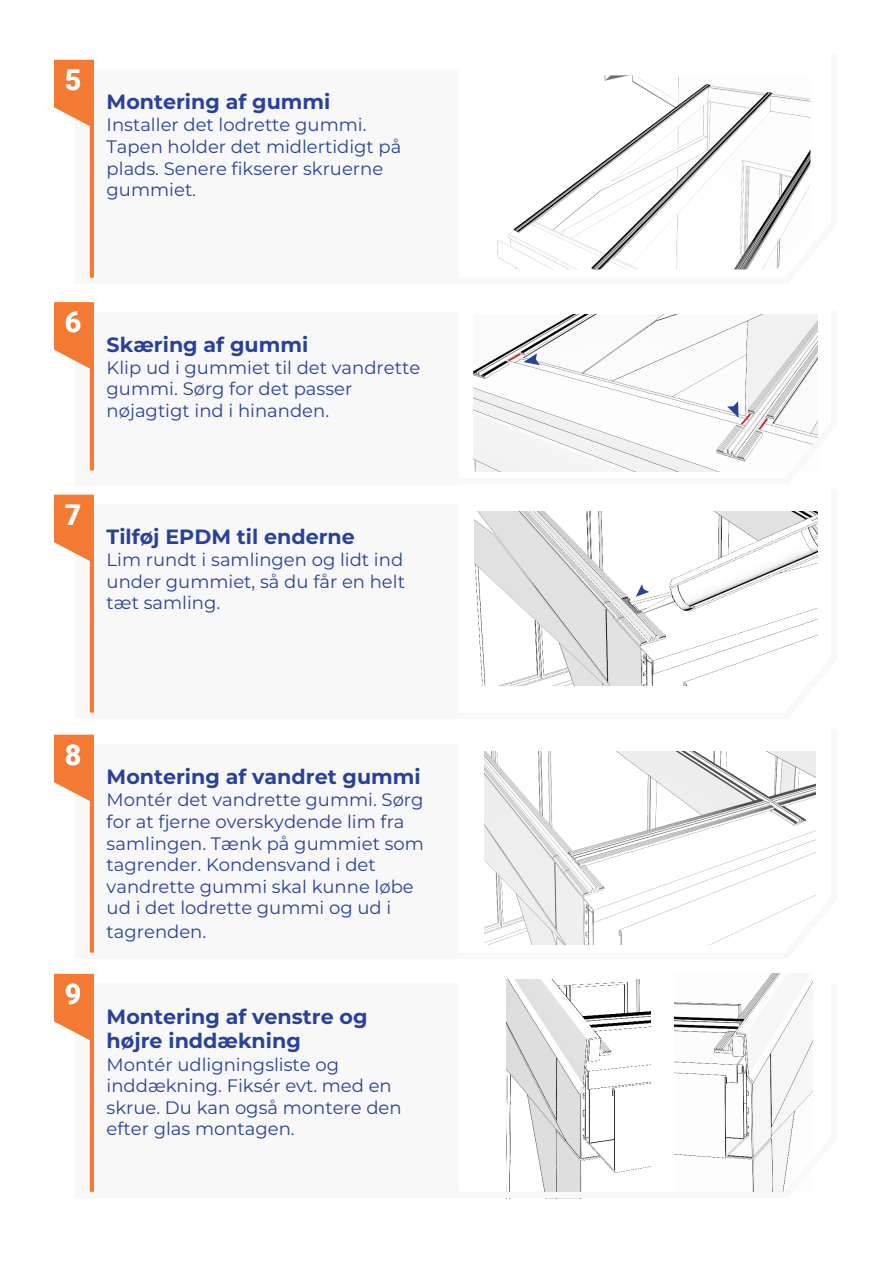
<style>
.page{position:relative;width:893px;height:1263px;background:#fff}
.page>*{position:absolute;margin:0;border:0;box-sizing:border-box;transform-origin:0 0}
.t1{font:900 28.65px "Roboto";color:#fff}
.t2{font:700 20.7px/24.8px "Montserrat";color:#28419b}
.t3{font:18px/21.6px "Montserrat";color:#28419b}
</style>
<div class="page">
<div style="left:75px;top:69px;width:383px;height:215px;background:#f8f8f8"></div>
<div style="left:75px;top:312px;width:383px;height:172px;background:#f8f8f8"></div>
<div style="left:75px;top:504px;width:383px;height:215px;background:#f8f8f8"></div>
<div style="left:75px;top:744px;width:383px;height:215px;background:#f8f8f8"></div>
<svg style="left:54px;top:60px;width:40px;height:68px;background:#f58c51"></svg>
<svg style="left:54px;top:302px;width:40px;height:69px;background:#f58d53"></svg>
<svg style="left:54px;top:495px;width:40px;height:68px;background:#f58d51"></svg>
<svg style="left:54px;top:735px;width:40px;height:68px;background:#f58d51"></svg>
<hr style="left:90px;top:124px;width:4px;height:154px;background:#f47933">
<hr style="left:90px;top:366px;width:4px;height:104px;background:#f47933">
<hr style="left:90px;top:559px;width:4px;height:153px;background:#f47933">
<hr style="left:90px;top:799px;width:4px;height:153px;background:#f47933">
<svg style="left:497px;top:75px;width:314px;height:195px"></svg>
<svg style="left:473px;top:314px;width:345px;height:158px"></svg>
<svg style="left:474px;top:511px;width:344px;height:175px"></svg>
<svg style="left:484px;top:751px;width:332px;height:194px"></svg>
<div style="left:75px;top:983px;width:383px;height:215px;background:#f8f8f8"></div>
<svg style="left:54px;top:974px;width:40px;height:68px;background:#f58c51"></svg>
<hr style="left:90px;top:1038px;width:4px;height:154px;background:#f47933">
<svg style="left:506px;top:977px;width:307px;height:222px"></svg>
<svg style="left:636px;top:584px;width:13px;height:13px"></svg>
<p class="t1" style="left:65px;top:60px;width:18px">5</p>
<p class="t2" style="left:107px;top:88px;width:225px">Montering af gummi</p>
<p class="t3" style="left:107px;top:113px;width:296px">Installer det lodrette gummi.<br>Tapen holder det midlertidigt på plads. Senere fikserer skruerne gummiet.</p>
<p class="t1" style="left:65px;top:302px;width:18px">6</p>
<p class="t2" style="left:107px;top:331px;width:203px">Skæring af gummi</p>
<p class="t3" style="left:107px;top:356px;width:315px">Klip ud i gummiet til det vandrette gummi. Sørg for det passer nøjagtigt ind i hinanden.</p>
<p class="t1" style="left:65px;top:494px;width:18px">7</p>
<p class="t2" style="left:107px;top:523px;width:250px">Tilføj EPDM til enderne</p>
<p class="t3" style="left:107px;top:548px;width:300px;text-align:justify">Lim rundt i samlingen og lidt ind under gummiet, så du får en helt tæt samling.</p>
<p class="t1" style="left:65px;top:734px;width:18px">8</p>
<p class="t1" style="left:65px;top:973px;width:18px">9</p>
<p class="t2" style="left:107px;top:763px;width:315px">Montering af vandret gummi</p>
<p class="t3" style="left:107px;top:788px;width:319px">Montér det vandrette gummi. Sørg for at fjerne overskydende lim fra samlingen. Tænk på gummiet som tagrender. Kondensvand i det vandrette gummi skal kunne løbe ud i det lodrette gummi og ud i</p>
<p class="t3" style="left:107px;top:921px;width:101px">tagrenden.</p>
<p class="t2" style="left:107px;top:1003px;width:262px">Montering af venstre og højre inddækning</p>
<p class="t3" style="left:107px;top:1053px;width:296px">Montér udligningsliste og inddækning. Fiksér evt. med en skrue. Du kan også montere den efter glas montagen.</p>
</div>
